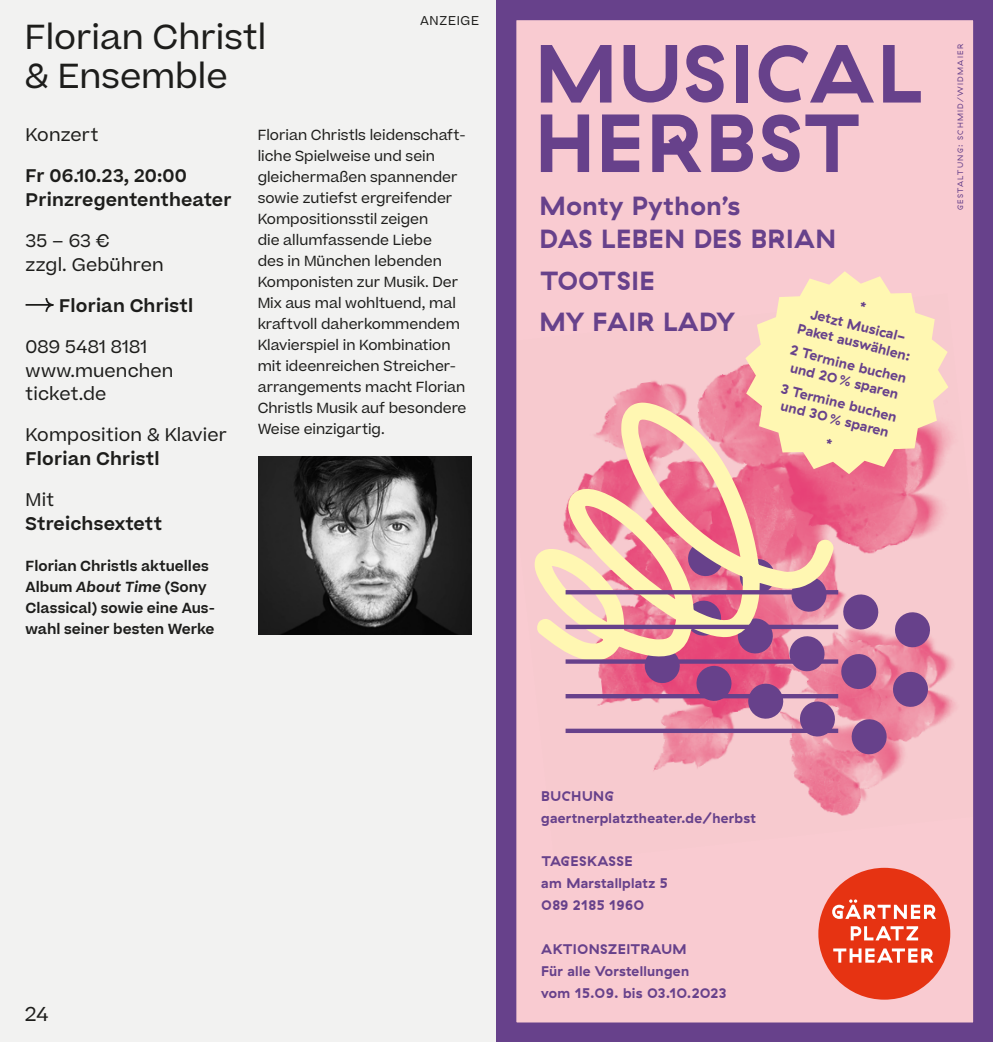
<style>
.page{position:relative;width:993px;height:1042px;background:#fff}
.page>*{position:absolute;margin:0;border:0;box-sizing:border-box;transform-origin:0 0}
.t1{font:700 82.25px/69.5px "GT Haptik";letter-spacing:.03em;color:#67418b}
.t2{font:33.25px/38.5px "Beatrice";color:#1d1d1b}
.t3{font:700 26.25px/33.2px "GT Haptik";letter-spacing:.02em;color:#67418b}
.t4{font:19.25px "Beatrice";color:#1d1d1b}
.t5{font:17.5px/23.6px "Beatrice";letter-spacing:.01em;color:#1d1d1b}
.t6{font:600 17.5px/23.6px "Beatrice";letter-spacing:.01em;color:#1d1d1b}
.t7{font:14px/21px "Beatrice";color:#1d1d1b}
.t8{font:700 14px/21.9px "GT Haptik";letter-spacing:.02em;color:#67418b}
.t9{font:600 14px/21px "Beatrice";color:#1d1d1b}
.t10{font:12.25px "Beatrice";letter-spacing:.06em;color:#1d1d1b}
.t11{font:7.88px "GT Haptik";letter-spacing:.17em;color:#67418b}
.s1{font-style:italic}
</style>
<div class="page">
<div style="left:0;top:0;width:496px;height:1042px;background:#f2f2f1"></div>
<svg style="left:496px;top:0;width:496px;height:1042px;background:#e1acb7"></svg>
<svg style="left:25px;top:298px;width:29px;height:14px"></svg>
<img style="left:258px;top:456px;width:213px;height:179px">
<p class="t10" style="left:420px;top:12px;width:61px">ANZEIGE</p>
<h2 class="t2" style="left:25px;top:18px;width:243px">Florian Christl &amp; Ensemble</h2>
<p class="t5" style="left:26px;top:123px;width:74px">Konzert</p>
<p class="t6" style="left:26px;top:164px;width:207px">Fr 06.10.23, 20:00<br>Prinzregententheater</p>
<p class="t5" style="left:26px;top:229px;width:139px">35 – 63 €<br>zzgl. Gebühren</p>
<p class="t6" style="left:59px;top:294px;width:135px">Florian Christl</p>
<p class="t5" style="left:26px;top:335px;width:149px">089 5481 8181 www.muenchen ticket.de</p>
<p class="t5" style="left:26px;top:423px;width:203px">Komposition &amp; Klavier</p>
<p class="t6" style="left:26px;top:447px;width:135px">Florian Christl</p>
<p class="t5" style="left:26px;top:488px;width:30px">Mit</p>
<p class="t6" style="left:26px;top:512px;width:138px">Streichsextett</p>
<p class="t9" style="left:26px;top:555px;width:191px">Florian Christls aktuelles<br>Album <span class="s1">About Time</span> (Sony<br>Classical) sowie eine Aus&shy;wahl seiner besten Werke</p>
<p class="t7" style="left:257px;top:125px;width:210px">Florian Christls leidenschaft&shy;liche Spielweise und sein gleichermaßen spannender sowie zutiefst ergreifender<br>Kompositionsstil zeigen<br>die allumfassende Liebe<br>des in München lebenden<br>Komponisten zur Musik. Der<br>Mix aus mal wohltuend, mal kraftvoll daherkommendem<br>Klavierspiel in Kombination mit ideenreichen Streicher&shy;arrangements macht Florian<br>Christls Musik auf besondere<br>Weise einzigartig.</p>
<h1 class="t1" style="left:534px;top:39px;width:388px">MUSICAL<br>HERBST</h1>
<h3 class="t3" style="left:539px;top:189px;width:298px">Monty Python’s<br>DAS LEBEN DES BRIAN</h3>
<h3 class="t3" style="left:539px;top:260px;width:197px;line-height:41.5px">TOOTSIE<br>MY FAIR LADY</h3>
<p class="t8" style="left:817px;top:285px;width:98px;line-height:19.4px;text-align:center;rotate:14deg">*<br>Jetzt Musical-</p>
<p class="t8" style="left:798px;top:316px;width:121px;line-height:22.9px;rotate:14deg">Paket auswählen:<br>2 Termine buchen</p>
<p class="t8" style="left:789px;top:355px;width:120px;line-height:22.9px;rotate:14deg">und 20 % sparen<br>3 Termine buchen</p>
<p class="t8" style="left:784px;top:393px;width:112px;line-height:25.6px;text-align:center;rotate:14deg">und 30 % sparen *</p>
<p class="t11" style="left:955px;top:210px;width:168px;rotate:-90deg">GESTALTUNG: SCHMID/WIDMAIER</p>
<h3 class="t4" style="left:25px;top:1001px;width:25px">24</h3>
<p class="t8" style="left:541px;top:785px;width:216px">BUCHUNG gaertnerplatztheater.de/herbst</p>
<p class="t8" style="left:541px;top:850px;width:128px">TAGESKASSE<br>am Marstallplatz 5<br>089 2185 1960</p>
<p class="t8" style="left:541px;top:938px;width:187px">AKTIONSZEITRAUM<br>Für alle Vorstellungen<br>vom 15.09. bis 03.10.2023</p>
</div>
